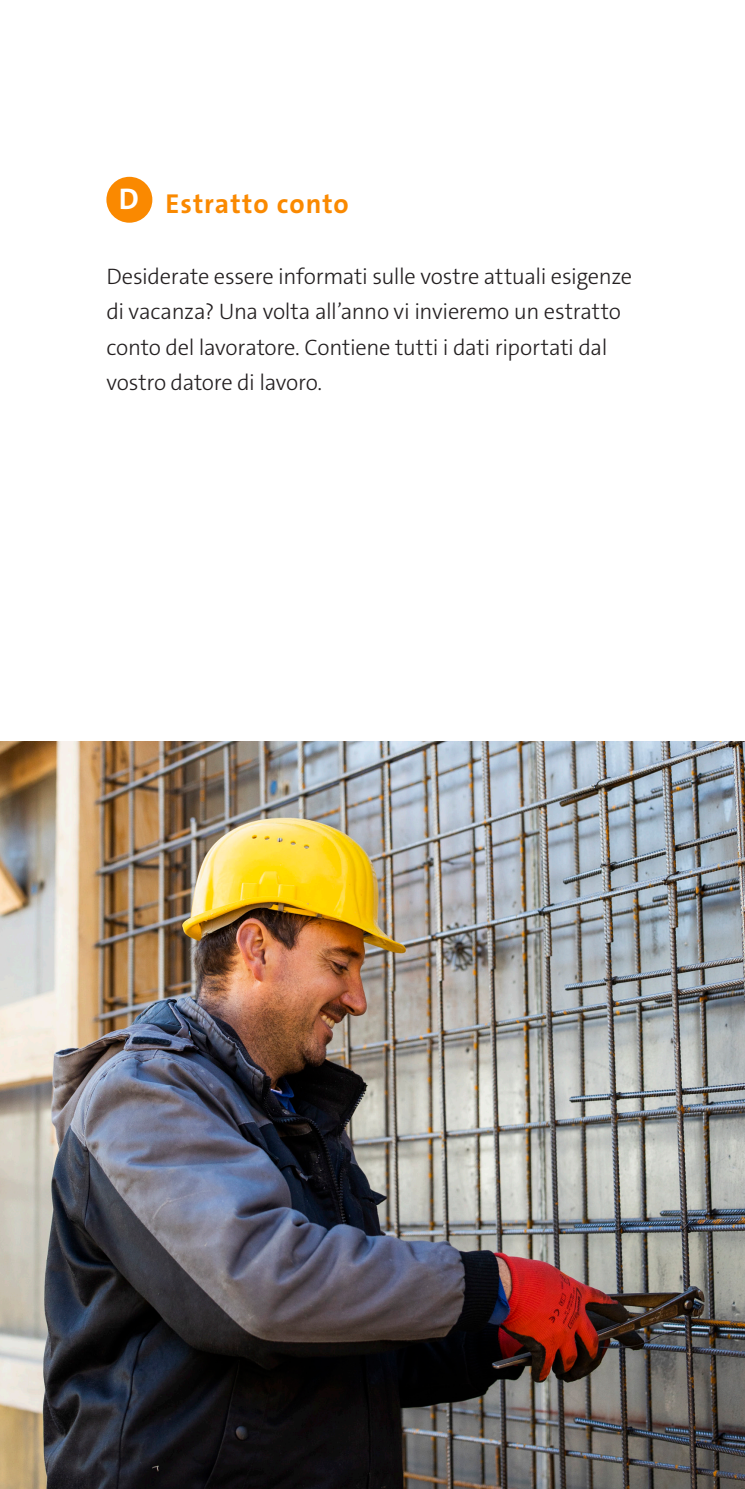
<style>
.page{position:relative;width:745px;height:1489px;background:#fff}
.page>*{position:absolute;margin:0;border:0;box-sizing:border-box;transform-origin:0 0}
.Fließtext_schwarz{font:700 30px "The Sans C5";color:#fff}
.Zwischenüberschrift{font:700 27.5px "The Sans C5";letter-spacing:.035em;color:#fa8900}
.Fließtext_schwarz-2{font:300 22.5px/35.5px "The Sans C5";letter-spacing:-.015em;color:#231f20}
</style>
<div class="page">
<div style="left:106px;top:177px;width:46px;height:46px;background:#fa8900;border-radius:50%"></div>
<img style="left:0;top:741px;width:744px;height:747px">
<p class="Fließtext_schwarz" style="left:119px;top:180px;width:22px">D</p>
<p class="Zwischenüberschrift" style="left:165px;top:186px;width:184px">Estratto conto</p>
<p class="Fließtext_schwarz-2" style="left:106px;top:258px;width:527px">Desiderate essere informati sulle vostre attuali esigenze di vacanza? Una volta all’anno vi invieremo un estratto conto del lavoratore. Contiene tutti i dati riportati dal vostro datore di lavoro.</p>
</div>
